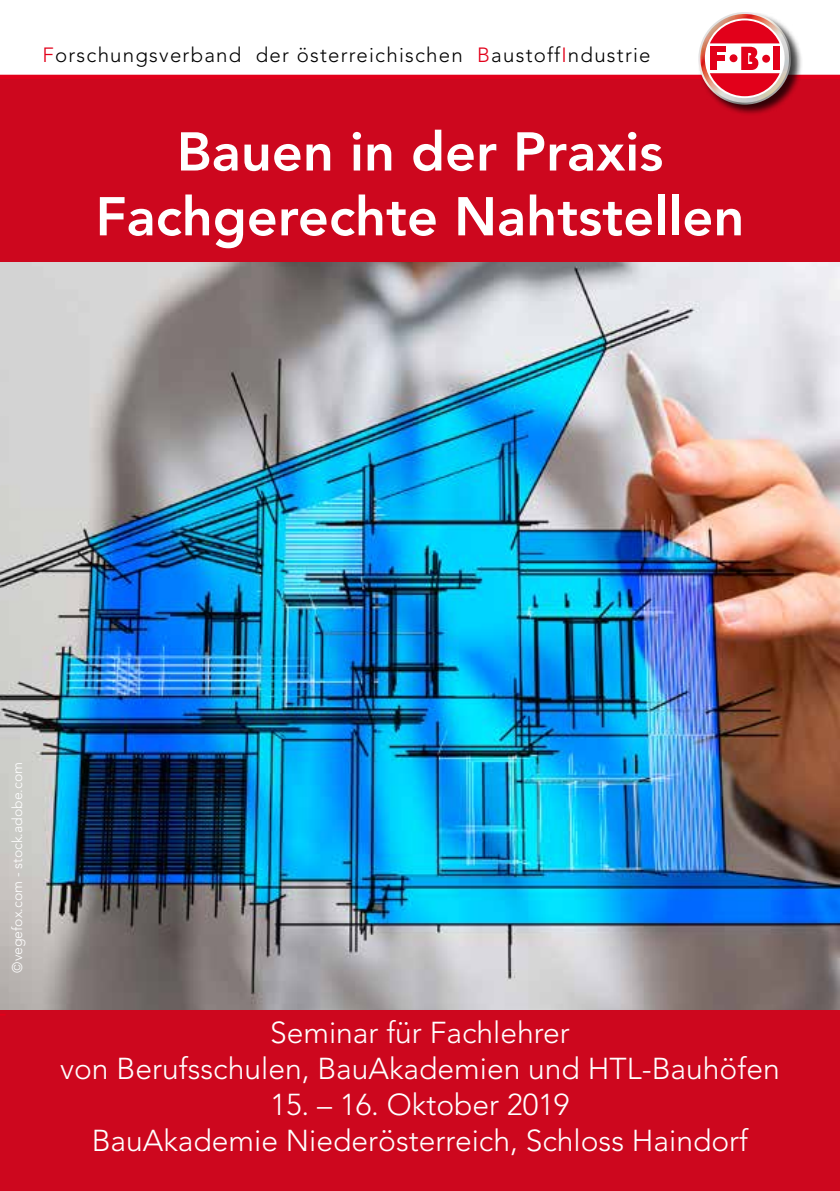
<style>
.page{position:relative;width:840px;height:1191px;background:#fff}
.page>*{position:absolute;margin:0;border:0;box-sizing:border-box;transform-origin:0 0}
.t1{font:800 54px/64.8px "Avenir";color:#fff;text-align:center}
.t2{font:300 30px/36px "Avenir";color:#fff;text-align:center}
.t3{font:300 20.4px "Avenir";letter-spacing:.06em;color:#000}
.t4{font:300 14px "Avenir";color:#fff}
.s1{color:#e2001a}
</style>
<div class="page">
<img style="left:0;top:262px;width:839px;height:748px">
<div style="left:0;top:77px;width:839px;height:185px;background:#cd071e"></div>
<div style="left:0;top:1010px;width:839px;height:181px;background:#cd071e"></div>
<hr style="left:0;top:75px;width:839px;height:4px;background:#e2001a">
<div style="left:698px;top:12px;width:104px;height:104px;background:#000;opacity:.75"></div>
<img style="left:698px;top:12px;width:92px;height:93px;border-radius:46px">
<img style="left:700px;top:14px;width:88px;height:89px;border-radius:44px">
<svg style="left:704px;top:18px;width:80px;height:80px"></svg>
<div style="left:708px;top:46px;width:72px;height:25px;background:#e2001a"></div>
<svg style="left:708px;top:20px;width:71px;height:76px"></svg>
<div style="left:729px;top:54px;width:8px;height:8px;background:#e2001a;border-radius:50%"></div>
<svg style="left:761px;top:55px;width:8px;height:8px"></svg>
<p class="t3" style="left:43px;top:43px;width:609px"><span class="s1">F</span>orschungsverband der österreichischen <span class="s1">B</span>austoff<span class="s1">I</span>ndustrie</p>
<h1 class="t1" style="left:95px;top:119px;width:650px">Bauen in der Praxis<br>Fachgerechte Nahtstellen</h1>
<p class="t4" style="left:9px;top:972px;width:212px;rotate:-90deg">©vegefox.com - stock.adobe.com</p>
<p class="t2" style="left:60px;top:1015px;width:720px">Seminar für Fachlehrer<br>von Berufsschulen, BauAkademien und HTL-Bauhöfen</p>
<p class="t2" style="left:92px;top:1087px;width:657px">15. – 16. Oktober 2019<br>BauAkademie Niederösterreich, Schloss Haindorf</p>
</div>
